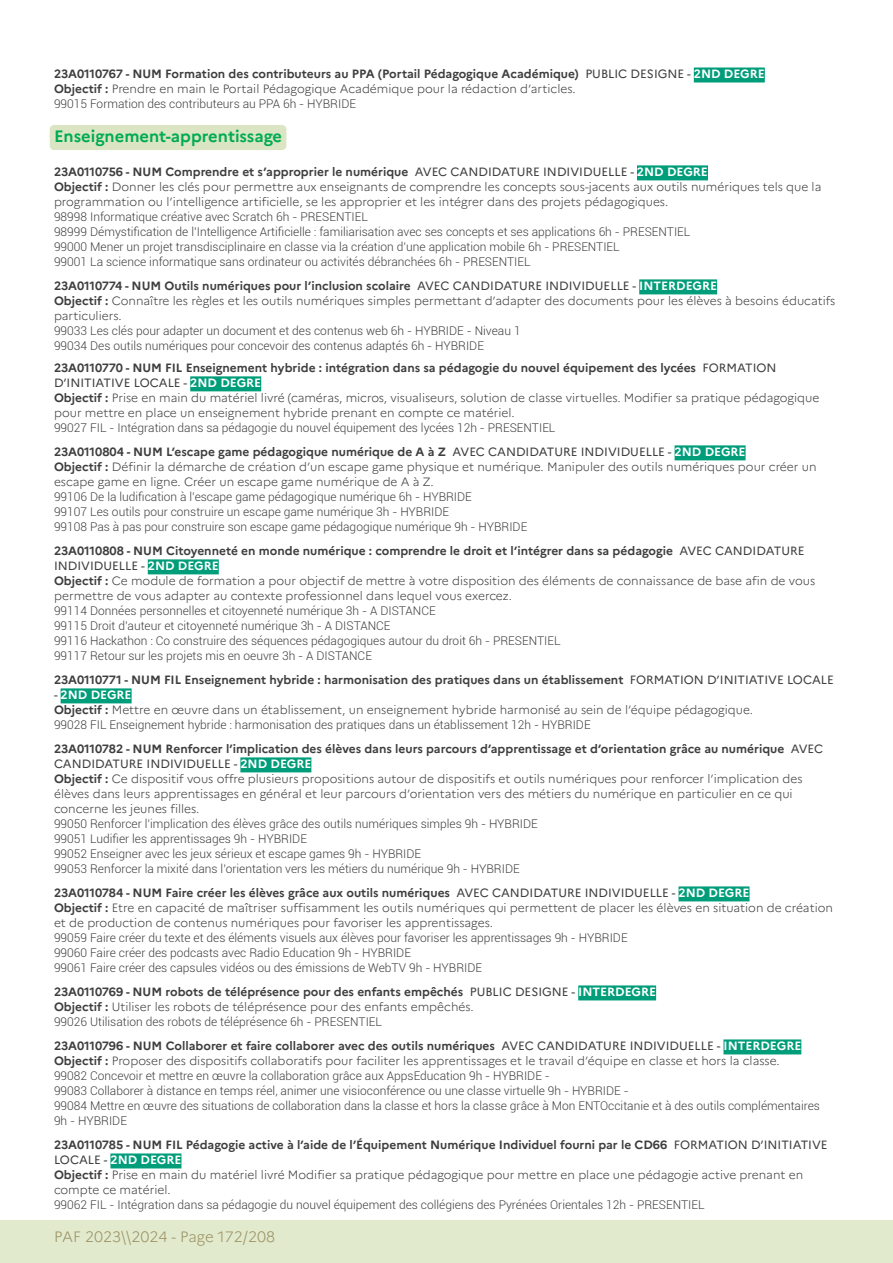
<style>
.page{position:relative;width:893px;height:1263px;background:#fff}
.page>*{position:absolute;margin:0;border:0;box-sizing:border-box;transform-origin:0 0}
.t1{font:700 16.5px "Marianne";color:#00ab54}
.t2{font:300 15px "Marianne";color:#9b9162}
.t3{font:300 12px/15px "Marianne";color:#3e3e3f}
.t4{font:300 12px/15px "Roboto";color:#3e3e3f}
.t5{font:700 12px/15px "Marianne";color:#3e3e3f}
.s1{font-weight:400}
.s2{font-weight:500;color:#57585a}
.s3{color:#fff}
.s4{font-weight:300}
.s5{font-weight:700}
.s6{font-weight:700;color:#fff}
</style>
<div class="page">
<div style="left:0;top:1219px;width:893px;height:44px;background:#e2eace"></div>
<div style="left:694px;top:68px;width:71px;height:15px;background:#009d7a"></div>
<div style="left:50px;top:125px;width:236px;height:25px;background:#dbe5c3;border-radius:4px"></div>
<div style="left:637px;top:165px;width:71px;height:15px;background:#009d7a"></div>
<div style="left:639px;top:279px;width:78px;height:15px;background:#009d7a"></div>
<div style="left:190px;top:376px;width:71px;height:15px;background:#009d7a"></div>
<div style="left:675px;top:445px;width:71px;height:15px;background:#009d7a"></div>
<div style="left:148px;top:559px;width:71px;height:15px;background:#009d7a"></div>
<div style="left:61px;top:688px;width:71px;height:15px;background:#009d7a"></div>
<div style="left:240px;top:757px;width:71px;height:15px;background:#009d7a"></div>
<div style="left:678px;top:886px;width:71px;height:15px;background:#009d7a"></div>
<div style="left:578px;top:985px;width:78px;height:15px;background:#009d7a"></div>
<div style="left:723px;top:1039px;width:78px;height:15px;background:#009d7a"></div>
<div style="left:110px;top:1153px;width:71px;height:15px;background:#009d7a"></div>
<p class="t5" style="left:54px;top:66px;width:712px">23A0110767 - NUM Formation des contributeurs au PPA (Portail Pédagogique Académique) <span class="s1">PUBLIC DESIGNE</span> <span class="s2">-</span> <span class="s3">2ND DEGRE<br></span>Objectif : <span class="s4">Prendre en main le Portail Pédagogique Académique pour la rédaction d’articles.</span></p>
<p class="t4" style="left:54px;top:96px;width:303px">99015 Formation des contributeurs au PPA 6h - HYBRIDE</p>
<h1 class="t1" style="left:54px;top:126px;width:230px">Enseignement-apprentissage</h1>
<p class="t3" style="left:54px;top:164px;width:769px"><span class="s5">23A0110756 - NUM Comprendre et s’approprier le numérique</span> <span class="s1">AVEC CANDIDATURE INDIVIDUELLE</span> <span class="s2">-</span> <span class="s6">2ND DEGRE<br></span><span class="s5">Objectif :</span> Donner les clés pour permettre aux enseignants de comprendre les concepts sous-jacents aux outils numériques tels que la programmation ou l’intelligence artificielle, se les approprier et les intégrer dans des projets pédagogiques.</p>
<p class="t4" style="left:54px;top:209px;width:638px">98998 Informatique créative avec Scratch 6h - PRESENTIEL<br>98999 Démystification de l’Intelligence Artificielle : familiarisation avec ses concepts et ses applications 6h - PRESENTIEL 99000 Mener un projet transdisciplinaire en classe via la création d’une application mobile 6h - PRESENTIEL<br>99001 La science informatique sans ordinateur ou activités débranchées 6h - PRESENTIEL</p>
<p class="t3" style="left:54px;top:278px;width:783px"><span class="s5">23A0110774 - NUM Outils numériques pour l’inclusion scolaire</span> <span class="s1">AVEC CANDIDATURE INDIVIDUELLE</span> <span class="s2">-</span> <span class="s6">INTERDEGRE<br></span><span class="s5">Objectif :</span> Connaître les règles et les outils numériques simples permettant d’adapter des documents pour les élèves à besoins éducatifs particuliers.</p>
<p class="t4" style="left:54px;top:323px;width:468px">99033 Les clés pour adapter un document et des contenus web 6h - HYBRIDE - Niveau 1<br>99034 Des outils numériques pour concevoir des contenus adaptés 6h - HYBRIDE</p>
<p class="t3" style="left:54px;top:360px;width:767px"><span class="s5">23A0110770 - NUM FIL Enseignement hybride : intégration dans sa pédagogie du nouvel équipement des lycées</span> <span class="s1">FORMATION D’INITIATIVE LOCALE</span> <span class="s2">-</span> <span class="s6">2ND DEGRE<br></span><span class="s5">Objectif :</span> Prise en main du matériel livré (caméras, micros, visualiseurs, solution de classe virtuelles. Modifier sa pratique pédagogique pour mettre en place un enseignement hybride prenant en compte ce matériel.</p>
<p class="t4" style="left:54px;top:420px;width:503px">99027 FIL - Intégration dans sa pédagogie du nouvel équipement des lycées 12h - PRESENTIEL</p>
<p class="t3" style="left:54px;top:444px;width:764px"><span class="s5">23A0110804 - NUM L’escape game pédagogique numérique de A à Z</span> <span class="s1">AVEC CANDIDATURE INDIVIDUELLE</span> <span class="s2">-</span> <span class="s6">2ND DEGRE<br></span><span class="s5">Objectif :</span> Définir la démarche de création d’un escape game physique et numérique. Manipuler des outils numériques pour créer un escape game en ligne. Créer un escape game numérique de A à Z.</p>
<p class="t4" style="left:54px;top:489px;width:475px">99106 De la ludification à l’escape game pédagogique numérique 6h - HYBRIDE<br>99107 Les outils pour construire un escape game numérique 3h - HYBRIDE<br>99108 Pas à pas pour construire son escape game pédagogique numérique 9h - HYBRIDE</p>
<p class="t3" style="left:54px;top:543px;width:763px"><span class="s5">23A0110808 - NUM Citoyenneté en monde numérique : comprendre le droit et l’intégrer dans sa pédagogie</span> <span class="s1">AVEC CANDIDATURE INDIVIDUELLE</span> <span class="s2">-</span> <span class="s6">2ND DEGRE<br></span><span class="s5">Objectif :</span> Ce module de formation a pour objectif de mettre à votre disposition des éléments de connaissance de base afin de vous permettre de vous adapter au contexte professionnel dans lequel vous exercez.</p>
<p class="t4" style="left:54px;top:603px;width:508px">99114 Données personnelles et citoyenneté numérique 3h - A DISTANCE<br>99115 Droit d’auteur et citoyenneté numérique 3h - A DISTANCE<br>99116 Hackathon : Co construire des séquences pédagogiques autour du droit 6h - PRESENTIEL 99117 Retour sur les projets mis en oeuvre 3h - A DISTANCE</p>
<p class="t5" style="left:54px;top:672px;width:781px">23A0110771 - NUM FIL Enseignement hybride : harmonisation des pratiques dans un établissement <span class="s1">FORMATION D’INITIATIVE LOCALE</span></p>
<p class="t3" style="left:54px;top:687px;width:701px"><span class="s2">-</span> <span class="s6">2ND DEGRE<br></span><span class="s5">Objectif :</span> Mettre en œuvre dans un établissement, un enseignement hybride harmonisé au sein de l’équipe pédagogique.</p>
<p class="t4" style="left:54px;top:717px;width:538px">99028 FIL Enseignement hybride : harmonisation des pratiques dans un établissement 12h - HYBRIDE</p>
<p class="t3" style="left:54px;top:741px;width:771px"><span class="s5">23A0110782 - NUM Renforcer l’implication des élèves dans leurs parcours d’apprentissage et d’orientation grâce au numérique</span> <span class="s1">AVEC CANDIDATURE INDIVIDUELLE</span> <span class="s2">-</span> <span class="s6">2ND DEGRE<br></span><span class="s5">Objectif :</span> Ce dispositif vous offre plusieurs propositions autour de dispositifs et outils numériques pour renforcer l’implication des élèves dans leurs apprentissages en général et leur parcours d’orientation vers des métiers du numérique en particulier en ce qui concerne les jeunes filles.</p>
<p class="t4" style="left:54px;top:816px;width:485px">99050 Renforcer l’implication des élèves grâce des outils numériques simples 9h - HYBRIDE 99051 Ludifier les apprentissages 9h - HYBRIDE<br>99052 Enseigner avec les jeux sérieux et escape games 9h - HYBRIDE<br>99053 Renforcer la mixité dans l’orientation vers les métiers du numérique 9h - HYBRIDE</p>
<p class="t3" style="left:54px;top:885px;width:780px"><span class="s5">23A0110784 - NUM Faire créer les élèves grâce aux outils numériques</span> <span class="s1">AVEC CANDIDATURE INDIVIDUELLE</span> <span class="s2">-</span> <span class="s6">2ND DEGRE<br></span><span class="s5">Objectif :</span> Etre en capacité de maîtriser suffisamment les outils numériques qui permettent de placer les élèves en situation de création et de production de contenus numériques pour favoriser les apprentissages.</p>
<p class="t4" style="left:54px;top:930px;width:575px">99059 Faire créer du texte et des éléments visuels aux élèves pour favoriser les apprentissages 9h - HYBRIDE<br>99060 Faire créer des podcasts avec Radio Education 9h - HYBRIDE<br>99061 Faire créer des capsules vidéos ou des émissions de WebTV 9h - HYBRIDE</p>
<p class="t5" style="left:54px;top:984px;width:604px">23A0110769 - NUM robots de téléprésence pour des enfants empêchés <span class="s1">PUBLIC DESIGNE</span> <span class="s2">-</span> <span class="s3">INTERDEGRE<br></span>Objectif : <span class="s4">Utiliser les robots de téléprésence pour des enfants empêchés.</span></p>
<p class="t4" style="left:54px;top:1014px;width:330px">99026 Utilisation des robots de téléprésence 6h - PRESENTIEL</p>
<p class="t3" style="left:54px;top:1038px;width:749px"><span class="s5">23A0110796 - NUM Collaborer et faire collaborer avec des outils numériques</span> <span class="s1">AVEC CANDIDATURE INDIVIDUELLE</span> <span class="s2">-</span> <span class="s6">INTERDEGRE<br></span><span class="s5">Objectif :</span> Proposer des dispositifs collaboratifs pour faciliter les apprentissages et le travail d’équipe en classe et hors la classe.</p>
<p class="t4" style="left:54px;top:1068px;width:767px">99082 Concevoir et mettre en œuvre la collaboration grâce aux AppsEducation 9h - HYBRIDE -<br>99083 Collaborer à distance en temps réel, animer une visioconférence ou une classe virtuelle 9h - HYBRIDE -<br>99084 Mettre en œuvre des situations de collaboration dans la classe et hors la classe grâce à Mon ENTOccitanie et à des outils complémentaires 9h - HYBRIDE</p>
<p class="t3" style="left:54px;top:1137px;width:775px"><span class="s5">23A0110785 - NUM FIL Pédagogie active à l’aide de l’Équipement Numérique Individuel fourni par le CD66</span> <span class="s1">FORMATION D’INITIATIVE LOCALE</span> <span class="s2">-</span> <span class="s6">2ND DEGRE<br></span><span class="s5">Objectif :</span> Prise en main du matériel livré Modifier sa pratique pédagogique pour mettre en place une pédagogie active prenant en compte ce matériel.</p>
<p class="t4" style="left:54px;top:1197px;width:652px">99062 FIL - Intégration dans sa pédagogie du nouvel équipement des collégiens des Pyrénées Orientales 12h - PRESENTIEL</p>
<p class="t2" style="left:54px;top:1227px;width:223px">PAF 2023\\2024 - Page 172/208</p>
</div>
